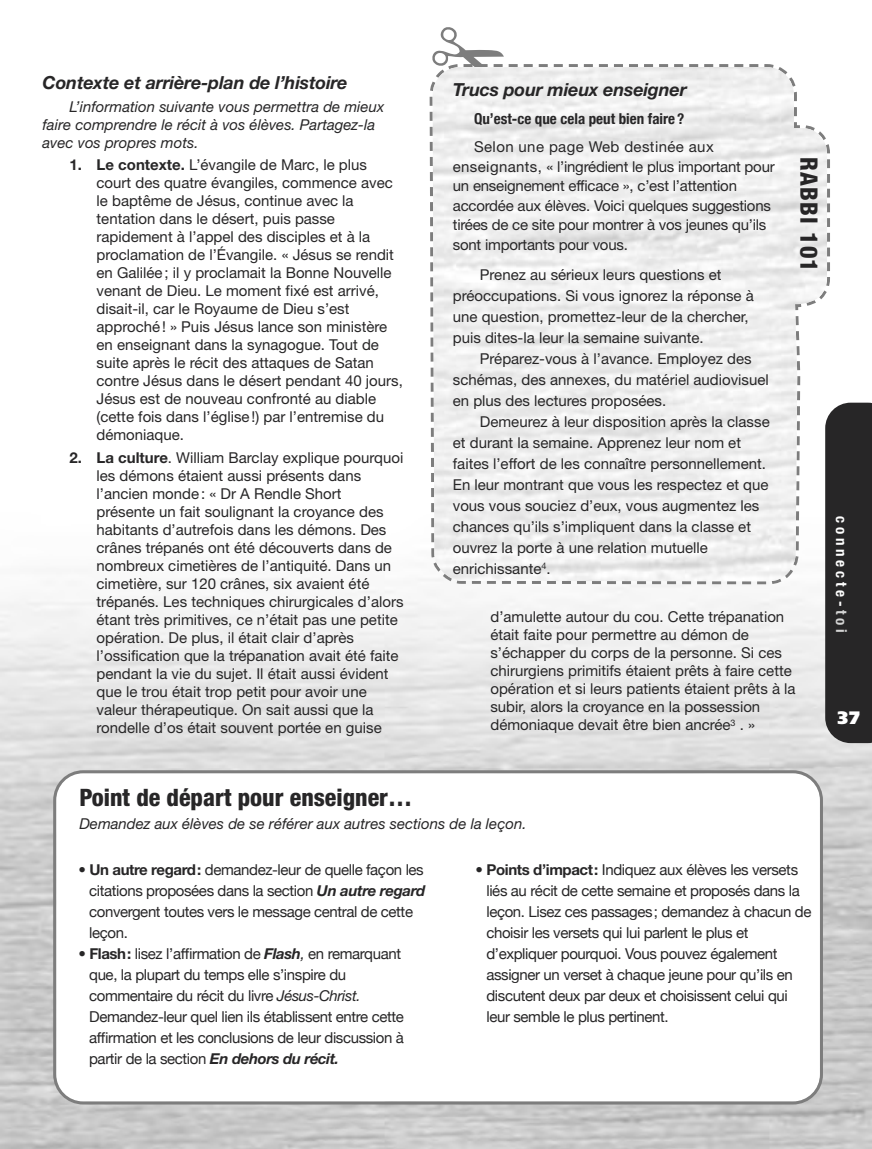
<style>
.page{position:relative;width:872px;height:1149px;background:#fff}
.page>*{position:absolute;margin:0;border:0;box-sizing:border-box;transform-origin:0 0}
.t1{font:800 condensed 24px "Helvetica Neue LT Std";color:#272627}
.t2{font:800 condensed 24px "Helvetica Neue LT Std";letter-spacing:.05em;color:#272627}
.t3{font:italic 700 18px "Helvetica Neue LT Std";letter-spacing:-.01em;color:#272627}
.t4{font:900 18px "Frutiger";color:#fff}
.t5{font:15px/18px "Helvetica Neue LT Std";color:#272627}
.t6{font:15px/21px "Helvetica Neue";letter-spacing:-.025em;color:#272627}
.t7{font:italic 15px/18px "Helvetica Neue LT Std";color:#272627}
.t8{font:700 condensed 15px "Helvetica Neue";color:#272627}
.t9{font:700 condensed 15px "Helvetica Neue";letter-spacing:.25em;color:#fff}
.s1{font-weight:700}
.s2{color:#d4d4d4}
.s3{font-family:"Helvetica Neue LT Std"}
.s4{font-family:"Helvetica Neue LT Std";font-weight:700}
.s5{font-family:"Helvetica Neue LT Std";font-weight:700;font-style:italic}
.s6{font-family:"Helvetica Neue LT Std";font-style:italic}
</style>
<div class="page">
<img style="left:0;top:578px;width:872px;height:570px">
<svg style="left:453px;top:581px;width:16px;height:4px"></svg>
<svg style="left:827px;top:144px;width:3px;height:142px"></svg>
<img style="left:432px;top:67px;width:395px;height:514px">
<div style="left:825px;top:402px;width:47px;height:340px;background:#272627"></div>
<svg style="left:53px;top:770px;width:770px;height:334px"></svg>
<svg style="left:431px;top:64px;width:76px;height:21px"></svg>
<p class="t3" style="left:43px;top:77px;width:306px">Contexte et arrière-plan de l’histoire</p>
<p class="t7" style="left:43px;top:99px;width:343px;text-indent:27px">L’information suivante vous permettra de mieux faire comprendre le récit à vos élèves. Partagez-la avec vos propres mots.</p>
<p class="t5" style="left:97px;top:157px;width:308px;text-indent:-27px"><span class="s1">1. Le contexte.</span> L’évangile de Marc, le plus court des quatre évangiles, commence avec le baptême de Jésus, continue avec la tentation dans le désert, puis passe rapidement à l’appel des disciples et à la proclamation de l’Évangile. « Jésus se rendit en Galilée ; il y proclamait la Bonne Nouvelle venant de Dieu. Le moment fixé est arrivé, disait-il, car le Royaume de Dieu s’est approché ! » Puis Jésus lance son ministère en enseignant dans la synagogue. Tout de suite après le récit des attaques de Satan contre Jésus dans le désert pendant 40 jours, Jésus est de nouveau confronté au diable (cette fois dans l’église !) par l’entremise du démoniaque.</p>
<p class="t5" style="left:97px;top:449px;width:308px;text-indent:-27px"><span class="s1">2. La culture</span>. William Barclay explique pourquoi les démons étaient aussi présents dans l’ancien monde : « Dr A Rendle Short présente un fait soulignant la croyance des habitants d’autrefois dans les démons. Des crânes trépanés ont été découverts dans de nombreux cimetières de l’antiquité. Dans un cimetière, sur 120 crânes, six avaient été trépanés. Les techniques chirurgicales d’alors étant très primitives, ce n’était pas une petite opération. De plus, il était clair d’après l’ossification que la trépanation avait été faite pendant la vie du sujet. Il était aussi évident que le trou était trop petit pour avoir une valeur thérapeutique. On sait aussi que la rondelle d’os était souvent portée en guise</p>
<p class="t3" style="left:453px;top:83px;width:235px">Trucs pour mieux enseigner</p>
<p class="t8" style="left:474px;top:110px;width:212px">Qu’est-ce que cela peut bien faire ?</p>
<p class="t5" style="left:453px;top:139px;width:323px;line-height:19.5px;text-indent:21px">Selon une page Web destinée aux enseignants, « l’ingrédient le plus important pour un enseignement efficace », c’est l’attention accordée aux élèves. Voici quelques suggestions tirées de ce site pour montrer à vos jeunes qu’ils sont importants pour vous.</p>
<p class="t5" style="left:453px;top:265px;width:302px;line-height:21px;text-indent:27px">Prenez au sérieux leurs questions et préoccupations. Si vous ignorez la réponse à une question, promettez-leur de la chercher, puis dites-la leur la semaine suivante.</p>
<p class="t5" style="left:453px;top:349px;width:317px;line-height:21px;text-indent:27px">Préparez-vous à l’avance. Employez des schémas, des annexes, du matériel audiovisuel en plus des lectures proposées.</p>
<p class="t5" style="left:453px;top:412px;width:318px;line-height:21px;text-indent:27px">Demeurez à leur disposition après la classe et durant la semaine. Apprenez leur nom et faites l’effort de les connaître personnellement.<br>En leur montrant que vous les respectez et que vous vous souciez d’eux, vous augmentez les chances qu’ils s’impliquent dans la classe et ouvrez la porte à une relation mutuelle enrichissante<sup>4</sup>.</p>
<p class="t5" style="left:490px;top:609px;width:307px">d’amulette autour du cou. Cette trépanation était faite pour permettre au démon de s’échapper du corps de la personne. Si ces chirurgiens primitifs étaient prêts à faire cette opération et si leurs patients étaient prêts à la subir, alors la croyance en la possession démoniaque devait être bien ancrée<sup>3</sup> . »</p>
<h1 class="t2" style="left:817px;top:157px;width:117px;rotate:90deg">RABBI 101</h1>
<p class="t9" style="left:850px;top:516px;width:118px;rotate:90deg">connecte-<span class="s2">toi</span></p>
<p class="t4" style="left:837px;top:710px;width:24px">37</p>
<h1 class="t1" style="left:79px;top:789px;width:334px">Point de départ pour enseigner…</h1>
<p class="t7" style="left:79px;top:815px;width:448px">Demandez aux élèves de se référer aux autres sections de la leçon.</p>
<p class="t6" style="left:89px;top:858px;width:338px;text-indent:-11px"><span class="s3">•</span> <span class="s4">Un autre regard :</span> demandez-leur de quelle façon les citations proposées dans la section <span class="s5">Un autre regard </span>convergent toutes vers le message central de cette leçon.</p>
<p class="t6" style="left:89px;top:942px;width:316px;text-indent:-11px"><span class="s3">•</span> <span class="s4">Flash :</span> lisez l’affirmation de <span class="s5">Flash</span><span class="s6">,</span> en remarquant que, la plupart du temps elle s’inspire du commentaire du récit du livre <span class="s6">Jésus-Christ.<br></span>Demandez-leur quel lien ils établissent entre cette affirmation et les conclusions de leur discussion à partir de la section <span class="s5">En dehors du récit.</span></p>
<p class="t6" style="left:486px;top:858px;width:326px;text-indent:-11px"><span class="s3">•</span> <span class="s4">Points d’impact :</span> Indiquez aux élèves les versets liés au récit de cette semaine et proposés dans la leçon. Lisez ces passages; demandez à chacun de choisir les versets qui lui parlent le plus et d’expliquer pourquoi. Vous pouvez également assigner un verset à chaque jeune pour qu’ils en discutent deux par deux et choisissent celui qui leur semble le plus pertinent.</p>
</div>
